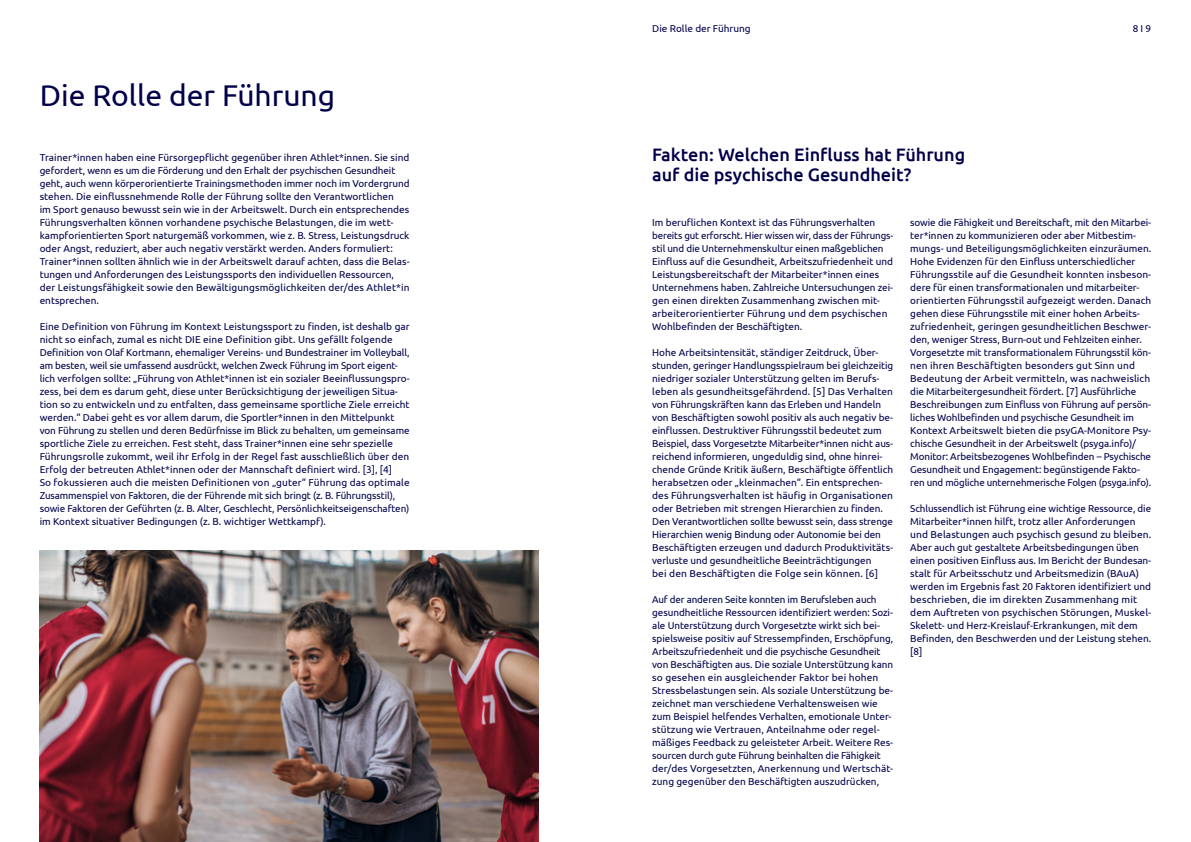
<style>
.page{position:relative;width:1191px;height:842px;background:#fff}
.page>*{position:absolute;margin:0;border:0;box-sizing:border-box;transform-origin:0 0}
.t1{font:30px "Ubuntu";color:#00004a}
.t2{font:500 18px/20px "Ubuntu";color:#00004a}
.t3{font:10px/13px "Ubuntu";color:#00004a}
</style>
<div class="page">
<img style="left:40px;top:551px;width:499px;height:291px">
<h1 class="t1" style="left:40px;top:77px;width:297px">Die Rolle der Führung</h1>
<p class="t3" style="left:40px;top:150px;width:371px">Trainer*innen haben eine Fürsorgepflicht gegenüber ihren Athlet*innen. Sie sind gefordert, wenn es um die Förderung und den Erhalt der psychischen Gesundheit geht, auch wenn körperorientierte Trainingsmethoden immer noch im Vordergrund stehen. Die einflussnehmende Rolle der Führung sollte den Verantwortlichen<br>im Sport genauso bewusst sein wie in der Arbeitswelt. Durch ein entsprechendes Führungsverhalten können vorhandene psychische Belastungen, die im wett&shy;kampforientierten Sport naturgemäß vorkommen, wie z. B. Stress, Leistungsdruck oder Angst, reduziert, aber auch negativ verstärkt werden. Anders formuliert:<br>Trainer*innen sollten ähnlich wie in der Arbeitswelt darauf achten, dass die Belas&shy;tungen und Anforderungen des Leistungssports den individuellen Ressourcen, der Leistungsfähigkeit sowie den Bewältigungsmöglichkeiten der/des Athlet*in entsprechen.</p>
<p class="t3" style="left:40px;top:319px;width:371px">Eine Definition von Führung im Kontext Leistungssport zu finden, ist deshalb gar nicht so einfach, zumal es nicht DIE eine Definition gibt. Uns gefällt folgende Definition von Olaf Kortmann, ehemaliger Vereins- und Bundestrainer im Volleyball, am besten, weil sie umfassend ausdrückt, welchen Zweck Führung im Sport eigent&shy;lich verfolgen sollte: „Führung von Athlet*innen ist ein sozialer Beeinflussungspro&shy;zess, bei dem es darum geht, diese unter Berücksichtigung der jeweiligen Situa&shy;tion so zu entwickeln und zu entfalten, dass gemeinsame sportliche Ziele erreicht werden.“ Dabei geht es vor allem darum, die Sportler*innen in den Mittelpunkt von Führung zu stellen und deren Bedürfnisse im Blick zu behalten, um gemeinsame sportliche Ziele zu erreichen. Fest steht, dass Trainer*innen eine sehr spezielle Führungsrolle zukommt, weil ihr Erfolg in der Regel fast ausschließlich über den Erfolg der betreuten Athlet*innen oder der Mannschaft definiert wird. [3], [4]<br>So fokussieren auch die meisten Definitionen von „guter“ Führung das optimale Zusammenspiel von Faktoren, die der Führende mit sich bringt (z. B. Führungsstil), sowie Faktoren der Geführten (z. B. Alter, Geschlecht, Persönlichkeitseigenschaften) im Kontext situativer Bedingungen (z. B. wichtiger Wettkampf).</p>
<p class="t3" style="left:652px;top:21px;width:100px">Die Rolle der Führung</p>
<h2 class="t2" style="left:652px;top:144px;width:314px">Fakten: Welchen Einfluss hat Führung auf die psychische Gesundheit?</h2>
<p class="t3" style="left:1132px;top:21px;width:20px">8 I 9</p>
<p class="t3" style="left:652px;top:215px;width:242px">Im beruflichen Kontext ist das Führungsverhalten bereits gut erforscht. Hier wissen wir, dass der Führungs&shy;stil und die Unternehmenskultur einen maßgeblichen Einfluss auf die Gesundheit, Arbeitszufriedenheit und Leistungsbereitschaft der Mitarbeiter*innen eines Unternehmens haben. Zahlreiche Untersuchungen zei&shy;gen einen direkten Zusammenhang zwischen mit&shy;arbeiterorientierter Führung und dem psychischen Wohlbefinden der Beschäftigten.</p>
<p class="t3" style="left:652px;top:345px;width:242px">Hohe Arbeitsintensität, ständiger Zeitdruck, Über&shy;stunden, geringer Handlungsspielraum bei gleichzeitig niedriger sozialer Unterstützung gelten im Berufs&shy;leben als gesundheitsgefährdend. [5] Das Verhalten von Führungskräften kann das Erleben und Handeln von Beschäftigten sowohl positiv als auch negativ be&shy;einflussen. Destruktiver Führungsstil bedeutet zum Beispiel, dass Vorgesetzte Mitarbeiter*innen nicht aus&shy;reichend informieren, ungeduldig sind, ohne hinrei&shy;chende Gründe Kritik äußern, Beschäftigte öffentlich herabsetzen oder „kleinmachen“. Ein entsprechen&shy;des Führungsverhalten ist häufig in Organisationen oder Betrieben mit strengen Hierarchien zu finden.<br>Den Verantwortlichen sollte bewusst sein, dass strenge Hierarchien wenig Bindung oder Autonomie bei den Beschäftigten erzeugen und dadurch Produktivitäts&shy;verluste und gesundheitliche Beeinträchtigungen<br>bei den Beschäftigten die Folge sein können. [6]</p>
<p class="t3" style="left:652px;top:592px;width:242px">Auf der anderen Seite konnten im Berufsleben auch gesundheitliche Ressourcen identifiziert werden: Sozi&shy;ale Unterstützung durch Vorgesetzte wirkt sich bei&shy;spielsweise positiv auf Stressempfinden, Erschöpfung, Arbeitszufriedenheit und die psychische Gesundheit von Beschäftigten aus. Die soziale Unterstützung kann so gesehen ein ausgleichender Faktor bei hohen Stressbelastungen sein. Als soziale Unterstützung be&shy;zeichnet man verschiedene Verhaltensweisen wie zum Beispiel helfendes Verhalten, emotionale Unter&shy;stützung wie Vertrauen, Anteilnahme oder regel&shy;mäßiges Feedback zu geleisteter Arbeit. Weitere Res&shy;sourcen durch gute Führung beinhalten die Fähigkeit der/des Vorgesetzten, Anerkennung und Wertschät&shy;zung gegenüber den Beschäftigten auszudrücken,</p>
<p class="t3" style="left:910px;top:215px;width:242px">sowie die Fähigkeit und Bereitschaft, mit den Mitarbei&shy;ter*innen zu kommunizieren oder aber Mitbestim&shy;mungs- und Beteiligungsmöglichkeiten einzuräumen.<br>Hohe Evidenzen für den Einfluss unterschiedlicher Führungsstile auf die Gesundheit konnten insbeson&shy;dere für einen transformationalen und mitarbeiter&shy;orientierten Führungsstil aufgezeigt werden. Danach gehen diese Führungsstile mit einer hohen Arbeits&shy;zufriedenheit, geringen gesundheitlichen Beschwer&shy;den, weniger Stress, Burn-out und Fehlzeiten einher.<br>Vorgesetzte mit transformationalem Führungsstil kön&shy;nen ihren Beschäftigten besonders gut Sinn und Bedeutung der Arbeit vermitteln, was nachweislich die Mitarbeitergesundheit fördert. [7] Ausführliche Beschreibungen zum Einfluss von Führung auf persön&shy;liches Wohlbefinden und psychische Gesundheit im Kontext Arbeitswelt bieten die psyGA-Monitore Psy&shy;chische Gesundheit in der Arbeitswelt (psyga.info)/ Monitor: Arbeitsbezogenes Wohlbefinden – Psychische Gesundheit und Engagement: begünstigende Fakto&shy;ren und mögliche unternehmerische Folgen (psyga.info).</p>
<p class="t3" style="left:910px;top:501px;width:242px">Schlussendlich ist Führung eine wichtige Ressource, die Mitarbeiter*innen hilft, trotz aller Anforderungen und Belastungen auch psychisch gesund zu bleiben.<br>Aber auch gut gestaltete Arbeitsbedingungen üben einen positiven Einfluss aus. Im Bericht der Bundesan&shy;stalt für Arbeitsschutz und Arbeitsmedizin (BAuA) werden im Ergebnis fast 20 Faktoren identifiziert und beschrieben, die im direkten Zusammenhang mit dem Auftreten von psychischen Störungen, Muskel-Skelett- und Herz-Kreislauf-Erkrankungen, mit dem Befinden, den Beschwerden und der Leistung stehen. [8]</p>
</div>
